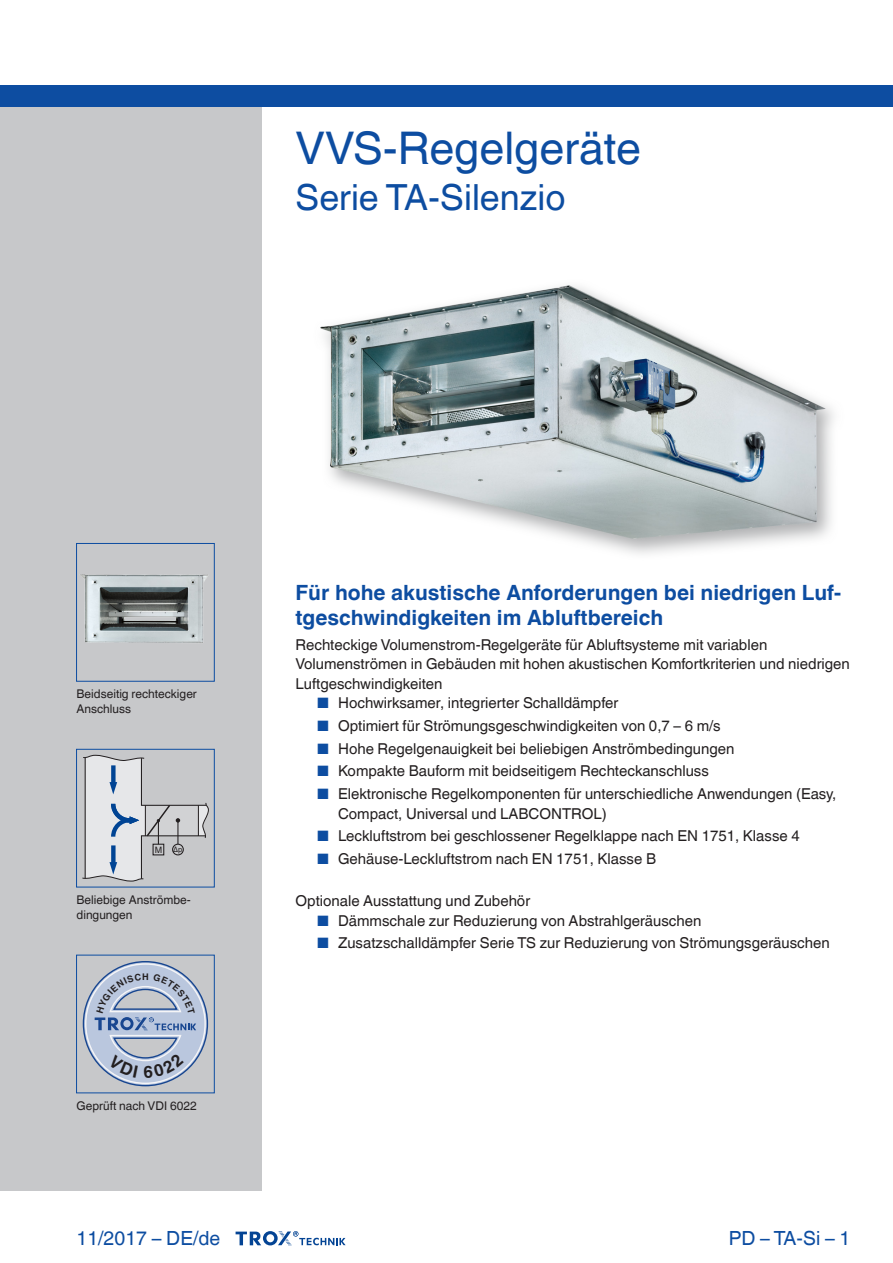
<style>
.page{position:relative;width:893px;height:1263px;background:#fff}
.page>*{position:absolute;margin:0;border:0;box-sizing:border-box;transform-origin:0 0}
.leaflet_head1{font:45px "TROX Helvetica";color:#0d4da1}
.Standard_oben_links{font:36px "TROX Helvetica";color:#0d4da1}
.leaflet_intro_descr{font:700 21px/25.5px "TROX Helvetica";color:#0d4da1}
.country{font:19.5px "TROX Helvetica";color:#0d4da1}
.pagina_li-re{font:19.5px "TROX Helvetica";color:#0d4da1}
.leaflet_intro_descr-2{font:15px/19.5px "TROX Helvetica";color:#231f20}
.leaflet_frontpage_pi{font:12px/14.4px "TROX Helvetica";color:#231f20}
.Update_OIDs{font:700 9.15px "TROX Helvetica";color:#231f20}
.Update_OIDs-2{font:8.85px "TROX Helvetica";color:#231f20}
.Update_OIDs-3{font:7.5px "TROX Helvetica";color:#231f20}
.s1{color:#0d4da1}
</style>
<div class="page">
<div style="left:0;top:106px;width:261px;height:1084px;background:#c7c8ca"></div>
<div style="left:0;top:85px;width:893px;height:21px;background:#0d4da1"></div>
<div style="left:76px;top:543px;width:139px;height:139px;border:1px solid #0d4da1"></div>
<img style="left:77px;top:544px;width:137px;height:137px">
<div style="left:76px;top:749px;width:139px;height:138px;border:1px solid #0d4da1"></div>
<svg style="left:82px;top:755px;width:127px;height:127px"></svg>
<div style="left:76px;top:955px;width:139px;height:138px;border:1px solid #0d4da1"></div>
<svg style="left:236px;top:1231px;width:110px;height:15px"></svg>
<img style="left:320px;top:285px;width:514px;height:269px">
<svg style="left:82px;top:961px;width:127px;height:126px"></svg>
<p class="leaflet_head1" style="left:296px;top:122px;width:347px">VVS-Regelgeräte</p>
<p class="Standard_oben_links" style="left:296px;top:176px;width:271px">Serie TA-Silenzio</p>
<p class="leaflet_frontpage_pi" style="left:77px;top:687px;width:122px">Beidseitig rechteckiger<br>Anschluss</p>
<p class="Update_OIDs-2" style="left:155px;top:844px;width:9px">M</p>
<p class="Update_OIDs-3" style="left:173px;top:845px;width:11px">Δp</p>
<p class="leaflet_frontpage_pi" style="left:77px;top:893px;width:116px">Beliebige Anströmbe&shy;dingungen</p>
<p class="Update_OIDs" style="left:142px;top:971px;width:8px">H</p>
<p class="leaflet_frontpage_pi" style="left:77px;top:1099px;width:122px">Geprüft nach VDI 6022</p>
<p class="country" style="left:77px;top:1227px;width:145px">11/2017 – DE/de</p>
<p class="leaflet_intro_descr" style="left:296px;top:580px;width:547px">Für hohe akustische Anforderungen bei niedrigen Luf&shy;tgeschwindigkeiten im Abluftbereich</p>
<p class="leaflet_intro_descr-2" style="left:296px;top:635px;width:556px">Rechteckige Volumenstrom-Regelgeräte für Abluftsysteme mit variablen<br>Volumenströmen in Gebäuden mit hohen akustischen Komfortkriterien und niedrigen<br>Luftgeschwindigkeiten</p>
<p class="leaflet_intro_descr-2" style="left:317px;top:693px;width:303px"><span class="s1">■</span> Hochwirksamer, integrierter Schalldämpfer</p>
<p class="leaflet_intro_descr-2" style="left:317px;top:716px;width:405px"><span class="s1">■</span> Optimiert für Strömungsgeschwindigkeiten von 0,7 – 6 m/s</p>
<p class="leaflet_intro_descr-2" style="left:317px;top:739px;width:419px"><span class="s1">■</span> Hohe Regelgenauigkeit bei beliebigen Anströmbedingungen</p>
<p class="leaflet_intro_descr-2" style="left:317px;top:761px;width:394px"><span class="s1">■</span> Kompakte Bauform mit beidseitigem Rechteckanschluss</p>
<p class="leaflet_intro_descr-2" style="left:338px;top:784px;width:500px;text-indent:-21px"><span class="s1">■</span> Elektronische Regelkomponenten für unterschiedliche Anwendungen (Easy,<br>Compact, Universal und LABCONTROL)</p>
<p class="leaflet_intro_descr-2" style="left:317px;top:826px;width:484px"><span class="s1">■</span> Leckluftstrom bei geschlossener Regelklappe nach EN 1751, Klasse 4</p>
<p class="leaflet_intro_descr-2" style="left:317px;top:849px;width:341px"><span class="s1">■</span> Gehäuse-Leckluftstrom nach EN 1751, Klasse B</p>
<p class="leaflet_intro_descr-2" style="left:296px;top:891px;width:236px">Optionale Ausstattung und Zubehör</p>
<p class="leaflet_intro_descr-2" style="left:317px;top:911px;width:386px"><span class="s1">■</span> Dämmschale zur Reduzierung von Abstrahlgeräuschen</p>
<p class="leaflet_intro_descr-2" style="left:317px;top:933px;width:514px"><span class="s1">■</span> Zusatzschalldämpfer Serie TS zur Reduzierung von Strömungsgeräuschen</p>
<p class="pagina_li-re" style="left:729px;top:1227px;width:123px">PD – TA-Si – 1</p>
</div>
